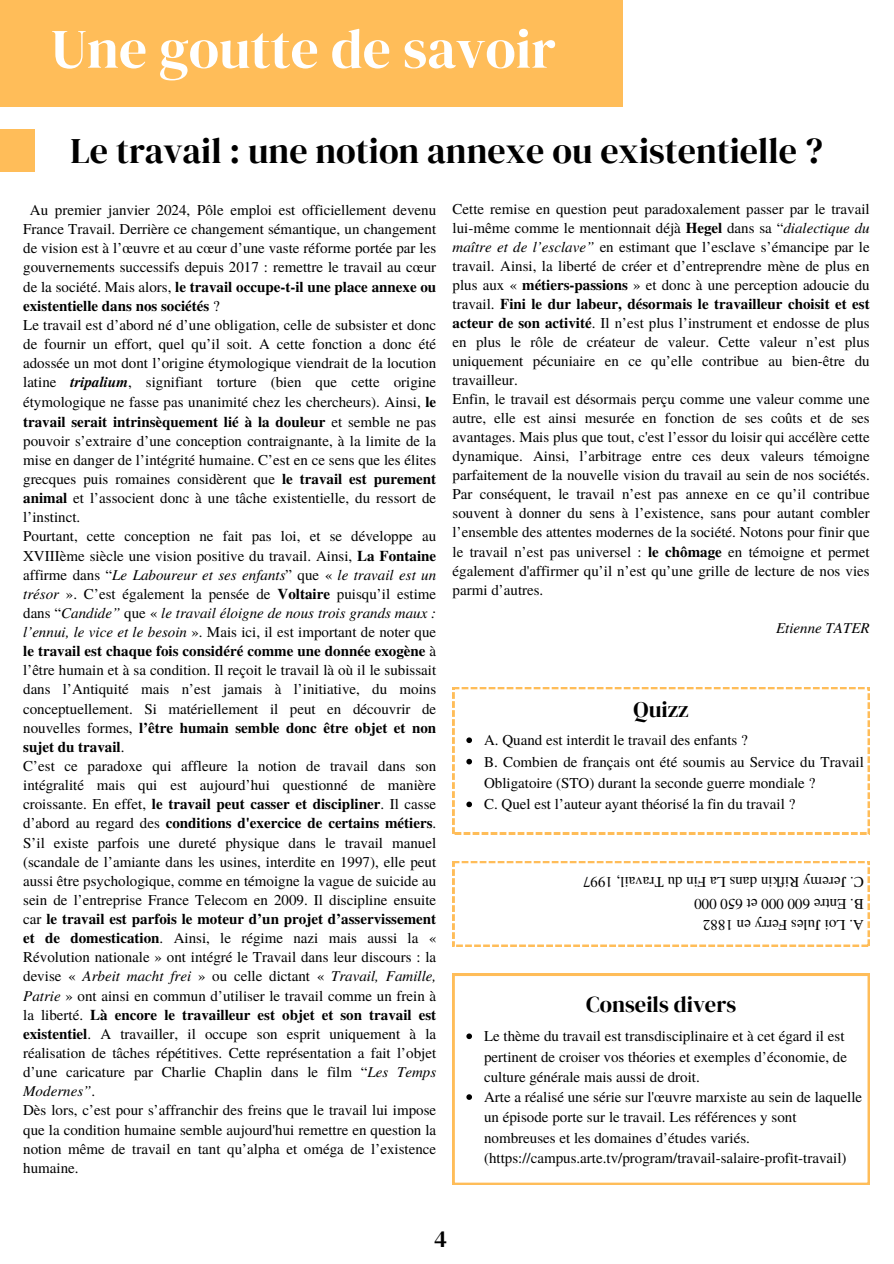
<style>
.page{position:relative;width:894px;height:1264px;background:#fff}
.page>*{position:absolute;margin:0;border:0;box-sizing:border-box;transform-origin:0 0}
.t1{font:55.5px "DM Serif Display";color:#fff}
.t2{font:36px "DM Serif Display";color:#000}
.t3{font:24px "DM Serif Display";color:#000}
.t4{font:22.5px "DM Serif Display";color:#000}
.t5{font:15px/19.2px "Te X Gyre Termes";color:#000;text-align:justify}
.t6{font:italic 15px "Te X Gyre Termes";color:#000}
.s1{font-weight:700}
.s2{font-weight:700;font-style:italic}
.s3{font-style:italic}
</style>
<div class="page">
<div style="left:0;top:0;width:622px;height:107px;background:#ffbd59"></div>
<div style="left:0;top:129px;width:35px;height:43px;background:#ffbd59"></div>
<svg style="left:452px;top:973px;width:417px;height:211px"></svg>
<svg style="left:466px;top:1033px;width:6px;height:6px"></svg>
<svg style="left:466px;top:1094px;width:6px;height:5px"></svg>
<svg style="left:452px;top:687px;width:417px;height:147px"></svg>
<svg style="left:466px;top:737px;width:6px;height:6px"></svg>
<svg style="left:466px;top:758px;width:6px;height:6px"></svg>
<svg style="left:466px;top:801px;width:6px;height:6px"></svg>
<svg style="left:452px;top:861px;width:417px;height:85px"></svg>
<p class="t1" style="left:51px;top:10px;width:506px">Une goutte de savoir</p>
<p class="t2" style="left:70px;top:126px;width:754px">Le travail : une notion annexe ou existentielle ?</p>
<h1 class="t5" style="left:23px;top:199px;width:414px;text-indent:7px">Au premier janvier 2024, Pôle emploi est officiellement devenu France Travail. Derrière ce changement sémantique, un changement de vision est à l’œuvre et au cœur d’une vaste réforme portée par les gouvernements successifs depuis 2017 : remettre le travail au cœur de la société. Mais alors, <span class="s1">le travail occupe-t-il une place annexe ou existentielle dans nos sociétés</span> ?</h1>
<h2 class="t5" style="left:23px;top:314px;width:414px">Le travail est d’abord né d’une obligation, celle de subsister et donc de fournir un effort, quel qu’il soit. A cette fonction a donc été adossée un mot dont l’origine étymologique viendrait de la locution latine <span class="s2">tripalium</span>, signifiant torture (bien que cette origine étymologique ne fasse pas unanimité chez les chercheurs). Ainsi, <span class="s1">le travail serait intrinsèquement lié à la douleur</span> et semble ne pas pouvoir s’extraire d’une conception contraignante, à la limite de la mise en danger de l’intégrité humaine. C’est en ce sens que les élites grecques puis romaines considèrent que <span class="s1">le travail est purement animal</span> et l’associent donc à une tâche existentielle, du ressort de l’instinct.</h2>
<p class="t5" style="left:23px;top:526px;width:414px">Pourtant, cette conception ne fait pas loi, et se développe au XVIIIème siècle une vision positive du travail. Ainsi, <span class="s1">La Fontaine </span>affirme dans “<span class="s3">Le Laboureur et ses enfants</span>” que « <span class="s3">le travail est un trésor</span> ». C’est également la pensée de <span class="s1">Voltaire</span> puisqu’il estime dans “<span class="s3">Candide”</span> que « <span class="s3">le travail éloigne de nous trois grands maux : l’ennui, le vice et le besoin</span> ». Mais ici, il est important de noter que <span class="s1">le travail est chaque fois considéré comme une donnée exogène</span> à l’être humain et à sa condition. Il reçoit le travail là où il le subissait dans l’Antiquité mais n’est jamais à l’initiative, du moins conceptuellement. Si matériellement il peut en découvrir de nouvelles formes, <span class="s1">l’être humain semble donc être objet et non sujet du travail</span>.</p>
<p class="t5" style="left:23px;top:755px;width:414px">C’est ce paradoxe qui affleure la notion de travail dans son intégralité mais qui est aujourd’hui questionné de manière croissante. En effet, <span class="s1">le travail peut casser et discipliner</span>. Il casse d’abord au regard des <span class="s1">conditions d'exercice de certains métiers</span>.<br>S’il existe parfois une dureté physique dans le travail manuel (scandale de l’amiante dans les usines, interdite en 1997), elle peut aussi être psychologique, comme en témoigne la vague de suicide au sein de l’entreprise France Telecom en 2009. Il discipline ensuite car <span class="s1">le travail est parfois le moteur d’un projet d’asservissement et de domestication</span>. Ainsi, le régime nazi mais aussi la « Révolution nationale » ont intégré le Travail dans leur discours : la devise « <span class="s3">Arbeit macht frei</span> » ou celle dictant « <span class="s3">Travail, Famille, Patrie</span> » ont ainsi en commun d’utiliser le travail comme un frein à la liberté. <span class="s1">Là encore le travailleur est objet et son travail est existentiel</span>. A travailler, il occupe son esprit uniquement à la réalisation de tâches répétitives. Cette représentation a fait l’objet d’une caricature par Charlie Chaplin dans le film “<span class="s3">Les Temps Modernes”</span>.</p>
<p class="t5" style="left:23px;top:1099px;width:414px">Dès lors, c’est pour s’affranchir des freins que le travail lui impose que la condition humaine semble aujourd'hui remettre en question la notion même de travail en tant qu’alpha et oméga de l’existence humaine.</p>
<p class="t5" style="left:452px;top:199px;width:418px">Cette remise en question peut paradoxalement passer par le travail lui-même comme le mentionnait déjà <span class="s1">Hegel</span> dans sa “<span class="s3">dialectique du maître et de l’esclave”</span> en estimant que l’esclave s’émancipe par le travail. Ainsi, la liberté de créer et d’entreprendre mène de plus en plus aux « <span class="s1">métiers-passions</span> » et donc à une perception adoucie du travail. <span class="s1">Fini le dur labeur, désormais le travailleur choisit et est acteur de son activité</span>. Il n’est plus l’instrument et endosse de plus en plus le rôle de créateur de valeur. Cette valeur n’est plus uniquement pécuniaire en ce qu’elle contribue au bien-être du travailleur.</p>
<p class="t5" style="left:452px;top:389px;width:418px">Enfin, le travail est désormais perçu comme une valeur comme une autre, elle est ainsi mesurée en fonction de ses coûts et de ses avantages. Mais plus que tout, c'est l’essor du loisir qui accélère cette dynamique. Ainsi, l’arbitrage entre ces deux valeurs témoigne parfaitement de la nouvelle vision du travail au sein de nos sociétés.<br>Par conséquent, le travail n’est pas annexe en ce qu’il contribue souvent à donner du sens à l’existence, sans pour autant combler l’ensemble des attentes modernes de la société. Notons pour finir que le travail n’est pas universel : <span class="s1">le chômage</span> en témoigne et permet également d'affirmer qu’il n’est qu’une grille de lecture de nos vies parmi d’autres.</p>
<p class="t6" style="left:775px;top:616px;width:95px">Etienne TATER</p>
<h3 class="t4" style="left:633px;top:694px;width:57px">Quizz</h3>
<p class="t5" style="left:484px;top:730px;width:265px">A. Quand est interdit le travail des enfants ?</p>
<p class="t5" style="left:484px;top:750px;width:381px;line-height:21.3px">B. Combien de français ont été soumis au Service du Travail<br>Obligatoire (STO) durant la seconde guerre mondiale ?</p>
<p class="t5" style="left:484px;top:794px;width:313px">C. Quel est l’auteur ayant théorisé la fin du travail ?</p>
<p class="t5" style="left:863px;top:892px;width:282px;rotate:-180deg">C me r eJ. y R n i kf i snad L a n i F ud T 7991, l i ava r</p>
<p class="t5" style="left:863px;top:914px;width:171px;rotate:-180deg">B E. e r t n 006 000 056t e 000</p>
<p class="t5" style="left:863px;top:935px;width:162px;rotate:-180deg">A L. se l uJi o yr r eF ne 2881</p>
<p class="t4" style="left:586px;top:988px;width:151px">Conseils divers</p>
<p class="t5" style="left:484px;top:1025px;width:364px;line-height:20.2px;text-align:left">Le thème du travail est transdisciplinaire et à cet égard il est pertinent de croiser vos théories et exemples d’économie, de culture générale mais aussi de droit.</p>
<p class="t5" style="left:484px;top:1086px;width:379px;line-height:20.2px;text-align:left">Arte a réalisé une série sur l'œuvre marxiste au sein de laquelle un épisode porte sur le travail. Les références y sont nombreuses et les domaines d’études variés. (https://campus.arte.tv/program/travail-salaire-profit-travail)</p>
<h3 class="t3" style="left:434px;top:1222px;width:14px">4</h3>
</div>
